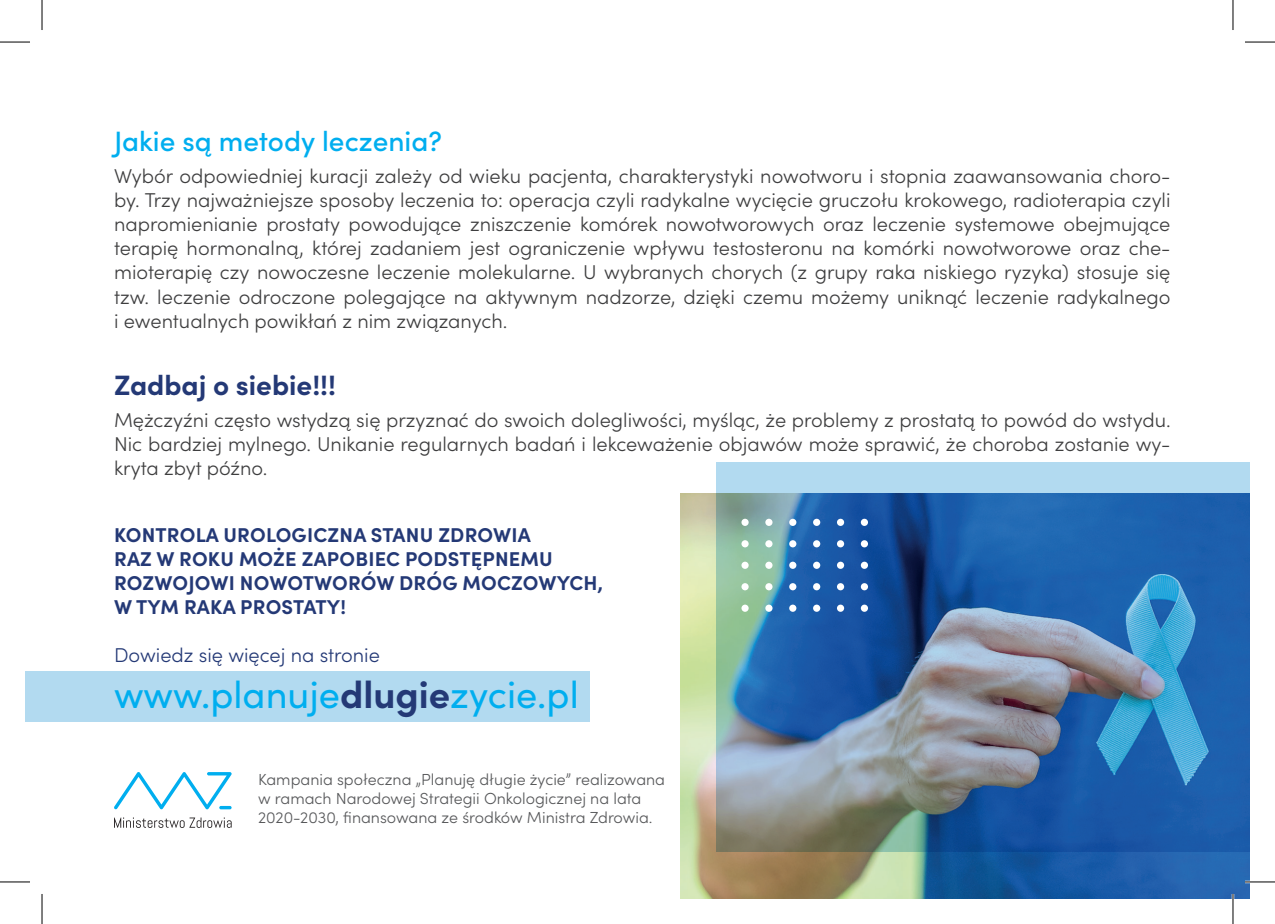
<style>
.page{position:relative;width:1275px;height:924px;background:#fff}
.page>*{position:absolute;margin:0;border:0;box-sizing:border-box;transform-origin:0 0}
.t1{font:38px "Sofia Pro";color:#00aeef}
.t2{font:500 28px "Sofia Pro";color:#00aeef}
.t3{font:700 28px "Sofia Pro";color:#243976}
.t4{font:300 20px/24px "Sofia Pro";color:#3e3e3f;text-align:justify}
.t5{font:700 20px/24px "Sofia Pro";letter-spacing:.01em;color:#243976}
.t6{font:300 20px "Sofia Pro";color:#243976}
.t7{font:300 16px/19.2px "Sofia Pro";color:#57585a}
.s1{font-weight:700;color:#243976}
</style>
<div class="page">
<div style="left:25px;top:670px;width:564px;height:50px;background:#b2daf0"></div>
<div style="left:717px;top:462px;width:533px;height:389px;background:#b2daf0"></div>
<img style="left:680px;top:493px;width:570px;height:405px">
<svg style="left:114px;top:817px;width:118px;height:10px"></svg>
<svg style="left:114px;top:772px;width:118px;height:37px"></svg>
<svg style="left:219px;top:805px;width:13px;height:4px"></svg>
<svg style="left:741px;top:518px;width:127px;height:93px;background:#5288b1"></svg>
<hr style="left:1245px;top:880px;width:30px;height:2px;background:#fff">
<hr style="left:1231px;top:893px;width:3px;height:30px;background:#fff">
<hr style="left:0;top:42px;width:30px;height:1px;background:#000">
<hr style="left:1245px;top:42px;width:30px;height:1px;background:#000">
<hr style="left:0;top:881px;width:30px;height:1px;background:#000">
<hr style="left:1245px;top:881px;width:30px;height:1px;background:#000">
<hr style="left:42px;top:0;width:1px;height:30px;background:#000">
<hr style="left:42px;top:893px;width:1px;height:30px;background:#000">
<hr style="left:1232px;top:0;width:1px;height:30px;background:#000">
<hr style="left:1232px;top:893px;width:1px;height:30px;background:#000">
<h2 class="t2" style="left:114px;top:121px;width:329px">Jakie są metody leczenia?</h2>
<p class="t4" style="left:114px;top:163px;width:1058px">Wybór odpowiedniej kuracji zależy od wieku pacjenta, charakterystyki nowotworu i stopnia zaawansowania choro&shy;by. Trzy najważniejsze sposoby leczenia to: operacja czyli radykalne wycięcie gruczołu krokowego, radioterapia czyli napromienianie prostaty powodujące zniszczenie komórek nowotworowych oraz leczenie systemowe obejmujące terapię hormonalną, której zadaniem jest ograniczenie wpływu testosteronu na komórki nowotworowe oraz che&shy;mioterapię czy nowoczesne leczenie molekularne. U wybranych chorych (z grupy raka niskiego ryzyka) stosuje się tzw. leczenie odroczone polegające na aktywnym nadzorze, dzięki czemu możemy uniknąć leczenie radykalnego i ewentualnych powikłań z nim związanych.</p>
<h2 class="t3" style="left:114px;top:363px;width:224px">Zadbaj o siebie!!!</h2>
<p class="t4" style="left:114px;top:406px;width:1058px">Mężczyźni często wstydzą się przyznać do swoich dolegliwości, myśląc, że problemy z prostatą to powód do wstydu.<br>Nic bardziej mylnego. Unikanie regularnych badań i lekceważenie objawów może sprawić, że choroba zostanie wy&shy;kryta zbyt późno.</p>
<p class="t5" style="left:114px;top:521px;width:490px">KONTROLA UROLOGICZNA STANU ZDROWIA<br>RAZ W ROKU MOŻE ZAPOBIEC PODSTĘPNEMU ROZWOJOWI NOWOTWORÓW DRÓG MOCZOWYCH, W TYM RAKA PROSTATY!</p>
<p class="t6" style="left:114px;top:640px;width:267px">Dowiedz się więcej na stronie</p>
<h1 class="t1" style="left:114px;top:666px;width:466px">www.planuje<span class="s1">dlugie</span>zycie.pl</h1>
<p class="t7" style="left:258px;top:768px;width:408px">Kampania społeczna „Planuję długie życie” realizowana w ramach Narodowej Strategii Onkologicznej na lata<br>2020-2030, finansowana ze środków Ministra Zdrowia.</p>
</div>
